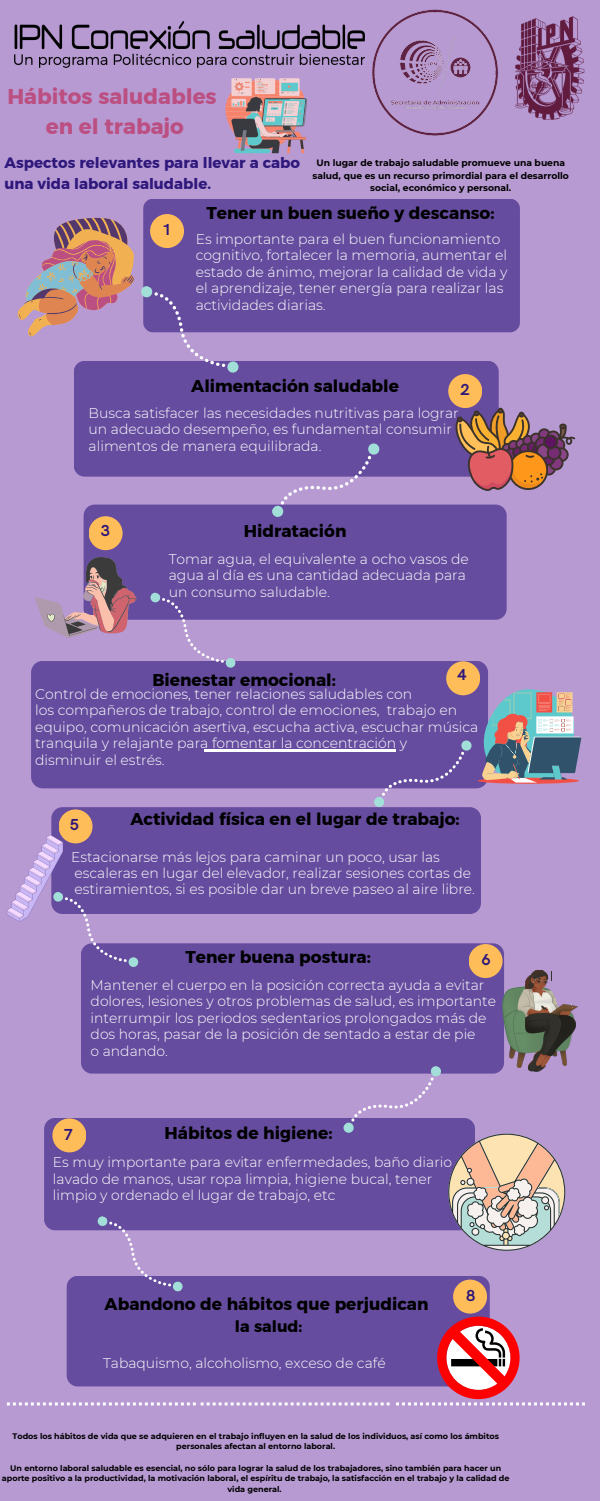
<style>
.page{position:relative;width:600px;height:1501px;background:#fff}
.page>*{position:absolute;margin:0;border:0;box-sizing:border-box;transform-origin:0 0}
.t1{font:21.4px "Kief Montaser Bold";color:#bc4f81}
.t2{font:17px "Kief Montaser Bold";color:#000}
.t3{font:700 16px "HK Grotesk";color:#2f187b}
.t4{font:16px "Kief Montaser Bold";color:#000}
.t5{font:15px/21px "Kief Montaser Bold";color:#2f187b}
.t6{font:300 14px/16.5px "Montserrat";color:#fff}
.t7{font:300 13.9px "Montserrat";color:#fff}
.t8{font:700 9.2px/12.5px "Montserrat";color:#000;text-align:center}
.t9{font:700 8px/10.7px "Montserrat";color:#000;text-align:center}
</style>
<div class="page">
<div style="left:0;top:0;width:600px;height:1500px;background:#b89ad3"></div>
<div style="left:143px;top:199px;width:377px;height:133px;background:#654c9e;border-radius:10px"></div>
<div style="left:150px;top:214px;width:34px;height:34px;background:#ffbd59;border-radius:50%"></div>
<div style="left:74px;top:361px;width:425px;height:115px;background:#654c9e;border-radius:11px"></div>
<div style="left:448px;top:374px;width:34px;height:34px;background:#ffbd59;border-radius:50%"></div>
<div style="left:84px;top:504px;width:423px;height:115px;background:#654c9e;border-radius:11px"></div>
<div style="left:31px;top:660px;width:457px;height:128px;background:#654c9e;border-radius:12px"></div>
<div style="left:89px;top:516px;width:34px;height:34px;background:#ffbd59;border-radius:50%"></div>
<div style="left:446px;top:661px;width:34px;height:34px;background:#ffbd59;border-radius:50%"></div>
<div style="left:44px;top:1117px;width:431px;height:113px;background:#654c9e;border-radius:11px"></div>
<div style="left:52px;top:1118px;width:34px;height:34px;background:#ffbd59;border-radius:50%"></div>
<div style="left:51px;top:807px;width:430px;height:106px;background:#654c9e;border-radius:11px"></div>
<div style="left:59px;top:809px;width:34px;height:34px;background:#ffbd59;border-radius:50%"></div>
<svg style="left:270px;top:443px;width:112px;height:74px"></svg>
<svg style="left:149px;top:592px;width:88px;height:76px"></svg>
<img style="left:15px;top:22px;width:350px;height:46px">
<img style="left:514px;top:16px;width:71px;height:104px">
<svg style="left:35px;top:557px;width:101px;height:81px"></svg>
<svg style="left:226px;top:78px;width:81px;height:75px;background:#ae9aa0"></svg>
<svg style="left:17px;top:218px;width:224px;height:155px"></svg>
<svg style="left:453px;top:407px;width:122px;height:84px"></svg>
<svg style="left:372px;top:689px;width:209px;height:126px"></svg>
<div style="left:81px;top:943px;width:423px;height:130px;background:#654c9e;border-radius:11px"></div>
<div style="left:67px;top:1275px;width:423px;height:111px;background:#654c9e;border-radius:11px"></div>
<div style="left:469px;top:943px;width:34px;height:34px;background:#ffbd59;border-radius:50%"></div>
<div style="left:453px;top:1279px;width:34px;height:34px;background:#ffbd59;border-radius:50%"></div>
<svg style="left:7px;top:834px;width:133px;height:133px"></svg>
<svg style="left:502px;top:999px;width:76px;height:57px"></svg>
<img style="left:503px;top:988px;width:14px;height:64px">
<img style="left:505px;top:1009px;width:12px;height:41px">
<svg style="left:513px;top:987px;width:4px;height:31px"></svg>
<img style="left:574px;top:1005px;width:3px;height:13px">
<svg style="left:517px;top:986px;width:57px;height:80px"></svg>
<svg style="left:523px;top:970px;width:29px;height:23px"></svg>
<img style="left:526px;top:1013px;width:50px;height:42px">
<img style="left:527px;top:1016px;width:38px;height:42px">
<img style="left:534px;top:978px;width:38px;height:29px">
<svg style="left:533px;top:982px;width:10px;height:9px"></svg>
<svg style="left:341px;top:1058px;width:224px;height:192px"></svg>
<svg style="left:96px;top:1216px;width:88px;height:76px"></svg>
<svg style="left:204px;top:748px;width:192px;height:4px"></svg>
<svg style="left:7px;top:1402px;width:383px;height:3px"></svg>
<svg style="left:396px;top:1316px;width:189px;height:89px"></svg>
<img style="left:372px;top:9px;width:127px;height:127px">
<p class="t1" style="left:7px;top:83px;width:211px">Hábitos saludables</p>
<p class="t1" style="left:46px;top:113px;width:140px">en el trabajo</p>
<p class="t5" style="left:4px;top:152px;width:297px">Aspectos relevantes para llevar a cabo una vida laboral saludable.</p>
<p class="t8" style="left:313px;top:156px;width:258px">Un lugar de trabajo saludable promueve una buena salud, que es un recurso primordial para el desarrollo social, económico y personal.</p>
<p class="t2" style="left:206px;top:202px;width:290px">Tener un buen sueño y descanso:</p>
<p class="t3" style="left:162px;top:221px;width:11px">1</p>
<p class="t6" style="left:196px;top:230px;width:313px">Es importante para el buen funcionamiento cognitivo, fortalecer la memoria, aumentar el estado de ánimo, mejorar la calidad de vida y el aprendizaje, tener energía para realizar las actividades diarias.</p>
<p class="t2" style="left:191px;top:375px;width:209px">Alimentación saludable</p>
<p class="t7" style="left:89px;top:404px;width:372px">Busca satisfacer las necesidades nutritivas para lograr</p>
<p class="t7" style="left:89px;top:421px;width:365px">un adecuado desempeño, es fundamental consumir</p>
<p class="t7" style="left:89px;top:437px;width:234px">alimentos de manera equilibrada.</p>
<p class="t3" style="left:461px;top:380px;width:11px">2</p>
<p class="t3" style="left:101px;top:521px;width:11px">3</p>
<p class="t2" style="left:244px;top:520px;width:104px">Hidratación</p>
<p class="t6" style="left:169px;top:550px;width:302px">Tomar agua, el equivalente a ocho vasos de agua al día es una cantidad adecuada para un consumo saludable.</p>
<p class="t3" style="left:458px;top:666px;width:11px">4</p>
<p class="t2" style="left:152px;top:669px;width:185px">Bienestar emocional:</p>
<p class="t6" style="left:35px;top:685px;width:379px">Control de emociones, tener relaciones saludables con</p>
<p class="t6" style="left:35px;top:702px;width:424px">los compañeros de trabajo, control de emociones, trabajo en</p>
<p class="t6" style="left:35px;top:718px;width:445px">equipo, comunicación asertiva, escucha activa, escuchar música</p>
<p class="t6" style="left:35px;top:735px;width:374px">tranquila y relajante para fomentar la concentración y</p>
<p class="t6" style="left:35px;top:751px;width:131px">disminuir el estrés.</p>
<p class="t3" style="left:70px;top:815px;width:11px">5</p>
<p class="t2" style="left:130px;top:808px;width:331px">Actividad física en el lugar de trabajo:</p>
<p class="t7" style="left:71px;top:848px;width:370px">Estacionarse más lejos para caminar un poco, usar las</p>
<p class="t7" style="left:75px;top:864px;width:398px">escaleras en lugar del elevador, realizar sesiones cortas de</p>
<p class="t7" style="left:75px;top:880px;width:402px">estiramientos, si es posible dar un breve paseo al aire libre.</p>
<p class="t2" style="left:186px;top:946px;width:187px">Tener buena postura:</p>
<p class="t7" style="left:91px;top:975px;width:395px">Mantener el cuerpo en la posición correcta ayuda a evitar</p>
<p class="t7" style="left:91px;top:992px;width:407px">dolores, lesiones y otros problemas de salud, es importante</p>
<p class="t7" style="left:91px;top:1008px;width:397px">interrumpir los periodos sedentarios prolongados más de</p>
<p class="t7" style="left:91px;top:1025px;width:386px">dos horas, pasar de la posición de sentado a estar de pie</p>
<p class="t7" style="left:91px;top:1041px;width:79px">o andando.</p>
<p class="t3" style="left:481px;top:950px;width:11px">6</p>
<p class="t2" style="left:165px;top:1122px;width:169px">Hábitos de higiene:</p>
<p class="t7" style="left:53px;top:1153px;width:401px">Es muy importante para evitar enfermedades, baño diario</p>
<p class="t7" style="left:53px;top:1170px;width:381px">lavado de manos, usar ropa limpia, higiene bucal, tener</p>
<p class="t7" style="left:53px;top:1186px;width:284px">limpio y ordenado el lugar de trabajo, etc</p>
<p class="t3" style="left:64px;top:1125px;width:11px">7</p>
<p class="t2" style="left:105px;top:1293px;width:325px">Abandono de hábitos que perjudican</p>
<p class="t4" style="left:235px;top:1315px;width:69px">la salud:</p>
<p class="t7" style="left:103px;top:1353px;width:284px">Tabaquismo, alcoholismo, exceso de café</p>
<p class="t3" style="left:466px;top:1285px;width:11px">8</p>
<p class="t9" style="left:12px;top:1429px;width:488px">Todos los hábitos de vida que se adquieren en el trabajo influyen en la salud de los individuos, así como los ámbitos personales afectan al entorno laboral.</p>
<p class="t9" style="left:2px;top:1461px;width:509px">Un entorno laboral saludable es esencial, no sólo para lograr la salud de los trabajadores, sino también para hacer un aporte positivo a la productividad, la motivación laboral, el espíritu de trabajo, la satisfacción en el trabajo y la calidad de vida general.</p>
</div>
